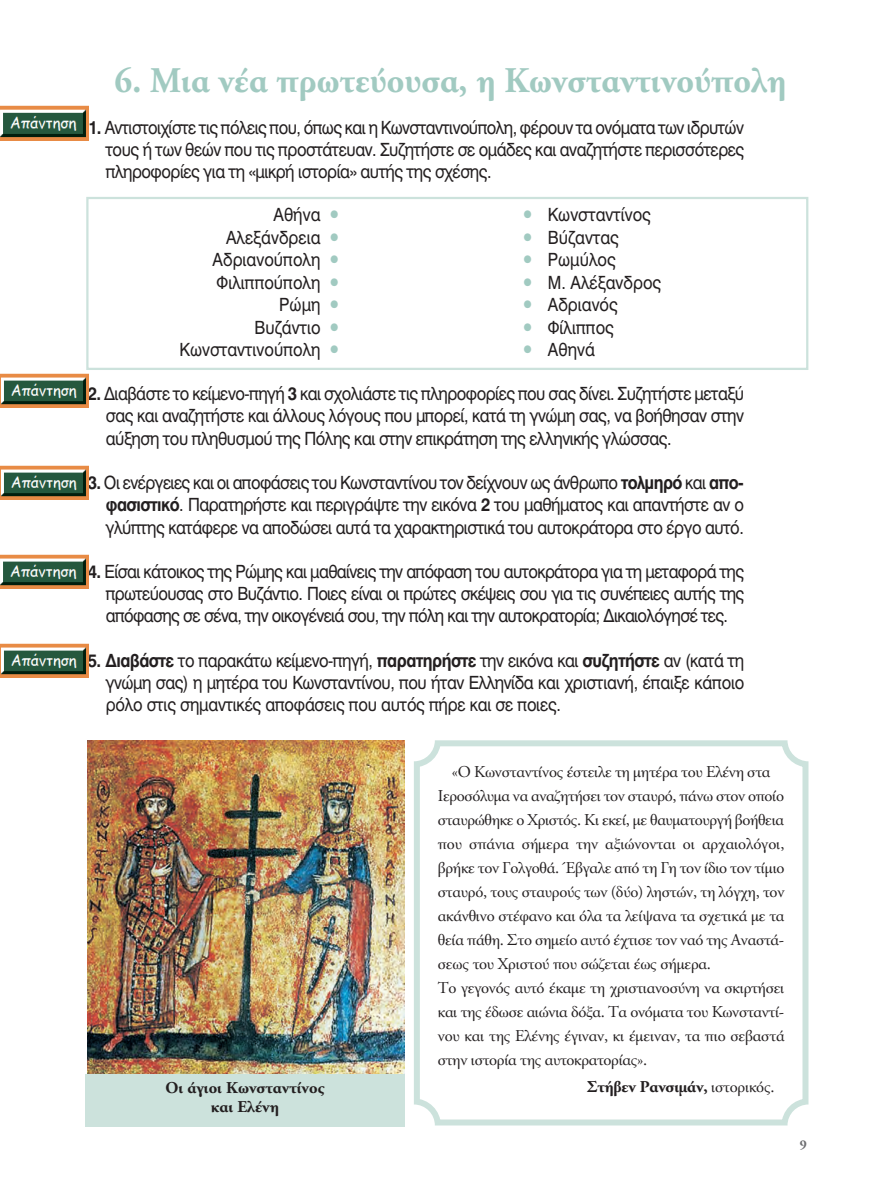
<style>
.page{position:relative;width:872px;height:1191px;background:#fff}
.page>*{position:absolute;margin:0;border:0;box-sizing:border-box;transform-origin:0 0}
.t1{font:700 36px "CF Garamond";color:#a1cac1;scale:.95 1}
.t2{font:18px/22.2px "UB Helvetica";letter-spacing:-.03em;color:#231f20;text-align:justify;scale:.9 1}
.t3{font:18px "UB Helvetica";color:#231f20;scale:.9 1}
.t4{font:16.5px/24px "CF Garamond";letter-spacing:-.015em;color:#231f20}
.t5{font:700 16.5px "CF Garamond";color:#231f20}
.t6{font:700 13.5px "CF Garamond";color:#6c6d70}
.s1{font-family:"UB Helvetica Bold"}
.s2{color:#a1cac1}
.s3{font-weight:400}
</style>
<div class="page">
<div style="left:86px;top:197px;width:722px;height:173px;border:2px solid #cce2dc"></div>
<svg style="left:414px;top:740px;width:394px;height:385px"></svg>
<img style="left:88px;top:740px;width:316px;height:334px">
<div style="left:85px;top:1074px;width:320px;height:53px;background:#cce2dc"></div>
<img style="left:0;top:106px;width:88px;height:34px">
<img style="left:0;top:373px;width:89px;height:34px">
<img style="left:0;top:465px;width:88px;height:34px">
<img style="left:0;top:555px;width:88px;height:34px">
<img style="left:0;top:643px;width:88px;height:34px">
<h1 class="t1" style="left:114px;top:61px;width:708px">6. Μια νέα πρωτεύουσα, η Κωνσταντινούπολη</h1>
<p class="t2" style="left:106px;top:116px;width:711px;text-indent:-18px"><span class="s1">1.</span> Αντιστοιχίστε τις πόλεις που, όπως και η Κωνσταντινούπολη, φέρουν τα ονόματα των ιδρυτών τους ή των θεών που τις προστάτευαν. Συζητήστε σε ομάδες και αναζητήστε περισσότερες πληροφορίες για τη «μικρή ιστορία» αυτής της σχέσης.</p>
<p class="t2" style="left:273px;top:203px;width:76px">Αθήνα <span class="s2">•</span></p>
<p class="t3" style="left:521px;top:204px;width:145px"><span class="s2">•</span> Κωνσταντίνος</p>
<p class="t3" style="left:226px;top:226px;width:128px">Αλεξάνδρεια <span class="s2">•</span></p>
<p class="t3" style="left:521px;top:226px;width:110px"><span class="s2">•</span> Βύζαντας</p>
<p class="t3" style="left:213px;top:249px;width:143px">Αδριανούπολη <span class="s2">•</span></p>
<p class="t3" style="left:521px;top:249px;width:106px"><span class="s2">•</span> Ρωμύλος</p>
<p class="t3" style="left:217px;top:271px;width:139px">Φιλιππούπολη <span class="s2">•</span></p>
<p class="t3" style="left:521px;top:271px;width:157px"><span class="s2">•</span> Μ. Αλέξανδρος</p>
<p class="t2" style="left:279px;top:293px;width:69px">Ρώμη <span class="s2">•</span></p>
<p class="t3" style="left:521px;top:294px;width:109px"><span class="s2">•</span> Αδριανός</p>
<p class="t3" style="left:254px;top:316px;width:97px">Βυζάντιο <span class="s2">•</span></p>
<p class="t3" style="left:521px;top:316px;width:104px"><span class="s2">•</span> Φίλιππος</p>
<p class="t3" style="left:179px;top:339px;width:180px">Κωνσταντινούπολη <span class="s2">•</span></p>
<p class="t2" style="left:521px;top:338px;width:83px"><span class="s2">•</span> Αθηνά</p>
<p class="t2" style="left:106px;top:382px;width:710px;text-indent:-18px"><span class="s1">2.</span> Διαβάστε το κείμενο-πηγή <span class="s1">3</span> και σχολιάστε τις πληροφορίες που σας δίνει. Συζητήστε μεταξύ σας και αναζητήστε και άλλους λόγους που μπορεί, κατά τη γνώμη σας, να βοήθησαν στην αύξηση του πληθυσμού της Πόλης και στην επικράτηση της ελληνικής γλώσσας.</p>
<p class="t2" style="left:106px;top:471px;width:710px;text-indent:-18px"><span class="s1">3.</span> Οι ενέργειες και οι αποφάσεις του Κωνσταντίνου τον δείχνουν ως άνθρωπο <span class="s1">τολμηρό</span> και <span class="s1">απο&shy;φασιστικό</span>. Παρατηρήστε και περιγράψτε την εικόνα <span class="s1">2</span> του μαθήματος και απαντήστε αν ο γλύπτης κατάφερε να αποδώσει αυτά τα χαρακτηριστικά του αυτοκράτορα στο έργο αυτό.</p>
<p class="t2" style="left:106px;top:560px;width:711px;text-indent:-18px"><span class="s1">4.</span> Είσαι κάτοικος της Ρώμης και μαθαίνεις την απόφαση του αυτοκράτορα για τη μεταφορά της πρωτεύουσας στο Βυζάντιο. Ποιες είναι οι πρώτες σκέψεις σου για τις συνέπειες αυτής της απόφασης σε σένα, την οικογένειά σου, την πόλη και την αυτοκρατορία; Δικαιολόγησέ τες.</p>
<p class="t2" style="left:106px;top:649px;width:711px;text-indent:-18px"><span class="s1">5. Διαβάστε</span> το παρακάτω κείμενο-πηγή, <span class="s1">παρατηρήστε</span> την εικόνα και <span class="s1">συζητήστε</span> αν (κατά τη γνώμη σας) η μητέρα του Κωνσταντίνου, που ήταν Ελληνίδα και χριστιανή, έπαιξε κάποιο ρόλο στις σημαντικές αποφάσεις που αυτός πήρε και σε ποιες.</p>
<p class="t4" style="left:438px;top:759px;width:348px;text-indent:14px">«Ο Κωνσταντίνος έστειλε τη μητέρα του Ελένη στα Ιεροσόλυμα να αναζητήσει τον σταυρό, πάνω στον οποίο σταυρώθηκε ο Χριστός. Κι εκεί, με θαυματουργή βοήθεια που σπάνια σήμερα την αξιώνονται οι αρχαιολόγοι, βρήκε τον Γολγοθά. Έβγαλε από τη Γη τον ίδιο τον τίμιο σταυρό, τους σταυρούς των (δύο) ληστών, τη λόγχη, τον ακάνθινο στέφανο και όλα τα λείψανα τα σχετικά με τα θεία πάθη. Στο σημείο αυτό έχτισε τον ναό της Αναστά&shy;σεως του Χριστού που σώζεται έως σήμερα.<br>Το γεγονός αυτό έκαμε τη χριστιανοσύνη να σκιρτήσει και της έδωσε αιώνια δόξα. Τα ονόματα του Κωνσταντί&shy;νου και της Ελένης έγιναν, κι έμειναν, τα πιο σεβαστά στην ιστορία της αυτοκρατορίας».</p>
<p class="t5" style="left:165px;top:1078px;width:161px">Οι άγιοι Κωνσταντίνος</p>
<p class="t5" style="left:587px;top:1077px;width:189px">Στήβεν Ρανσιμάν, <span class="s3">ιστορικός.</span></p>
<p class="t5" style="left:211px;top:1098px;width:70px">και Ελένη</p>
<p class="t6" style="left:799px;top:1136px;width:9px">9</p>
</div>
